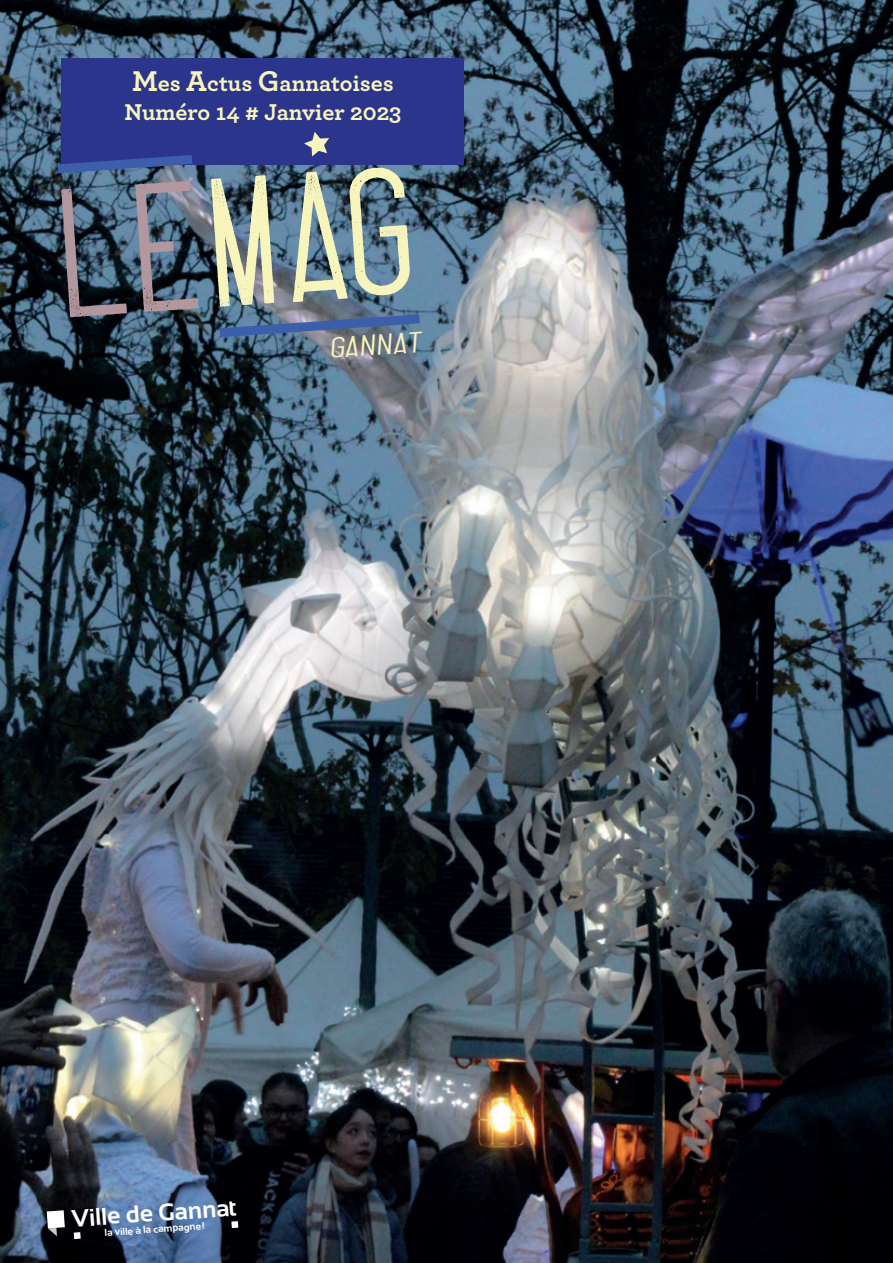
<style>
.page{position:relative;width:893px;height:1263px;background:#fff}
.page>*{position:absolute;margin:0;border:0;box-sizing:border-box;transform-origin:0 0}
.t1{font:160.5px "Thruster";color:#f7f4bc}
.t2{font:25.5px "Thruster";color:#f7f4bc;scale:1.4 1}
.t3{font:700 24.15px "Sansation";color:#fff}
.t4{font:700 24px/28.8px "Archer";color:#f7f4bc;text-align:center}
.t5{font:700 10.05px "Sansation";color:#fff}
.s1{font-size:30px}
.s2{color:#b2989e}
</style>
<div class="page">
<img style="left:0;top:0;width:893px;height:1263px">
<div style="left:62px;top:58px;width:402px;height:107px;background:#2b358c"></div>
<svg style="left:48px;top:150px;width:154px;height:28px"></svg>
<svg style="left:210px;top:309px;width:219px;height:33px"></svg>
<svg style="left:304px;top:132px;width:25px;height:24px"></svg>
<svg style="left:47px;top:1210px;width:18px;height:26px"></svg>
<svg style="left:74px;top:1232px;width:7px;height:7px"></svg>
<svg style="left:231px;top:1221px;width:7px;height:7px"></svg>
<p class="t4" style="left:124px;top:67px;width:278px"><span class="s1">M</span>es <span class="s1">A</span>ctus <span class="s1">G</span>annatoises<br>Numéro 14 # Janvier 2023</p>
<h1 class="t1" style="left:51px;top:188px;width:359px;rotate:-4deg"><span class="s2">LE</span>MAG</h1>
<p class="t2" style="left:328px;top:338px;width:68px;rotate:-4deg">GANNAT</p>
<p class="t3" style="left:71px;top:1205px;width:167px;rotate:-4deg">Ville de Gannat</p>
<p class="t5" style="left:104px;top:1227px;width:102px;rotate:-4deg">la ville à la campagne!</p>
</div>
